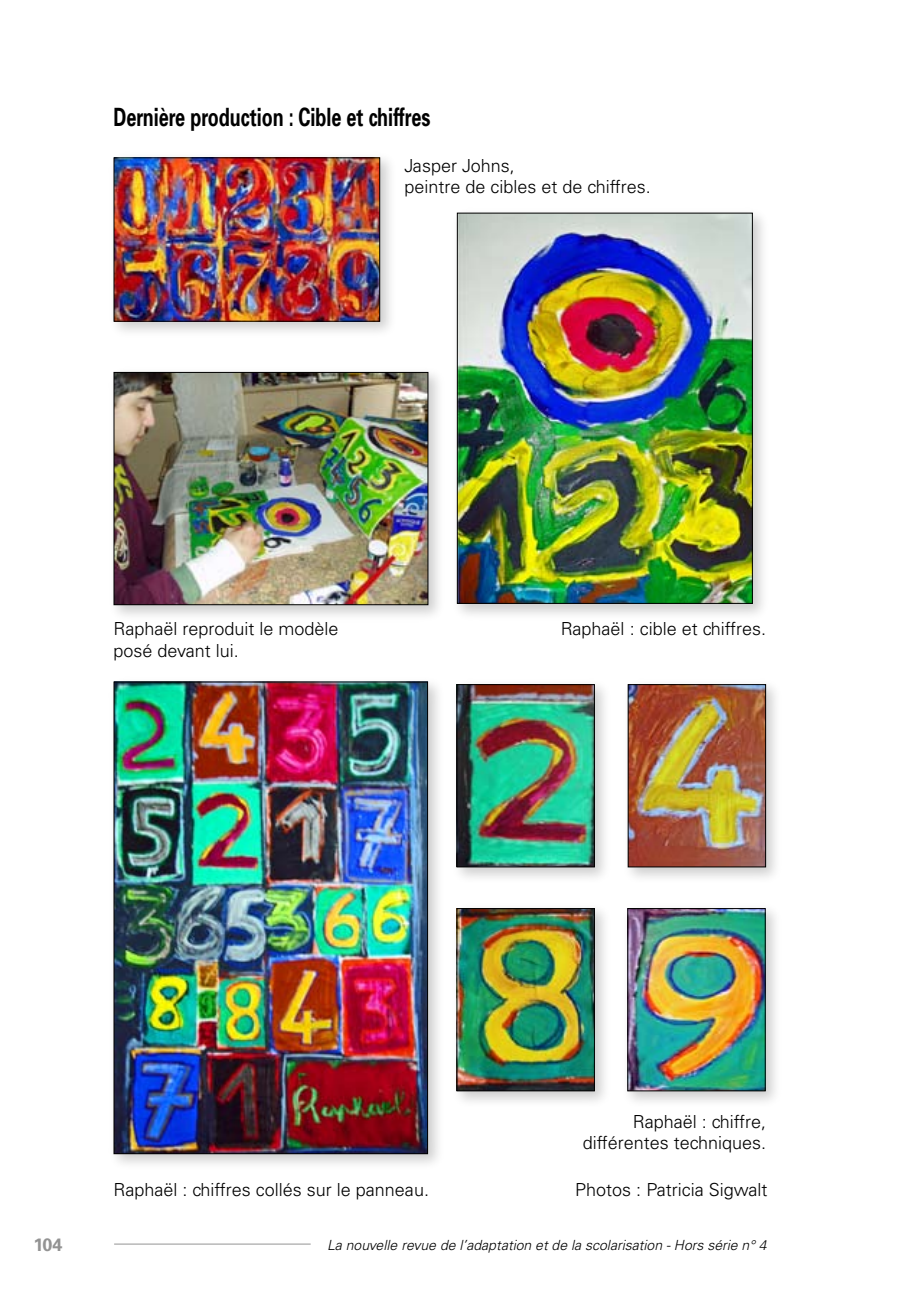
<style>
.page{position:relative;width:908px;height:1304px;background:#fff}
.page>*{position:absolute;margin:0;border:0;box-sizing:border-box;transform-origin:0 0}
.t1{font:700 25.2px "Univers";color:#000;scale:.71 1}
.t2{font:300 18px/21.6px "Univers";color:#000}
.t3{font:700 18px "Univers";color:#939393}
.t4{font:italic 300 14px "Univers";color:#000}
</style>
<div class="page">
<hr style="left:114px;top:1244px;width:196px;height:1px;background:#939393">
<div style="left:107px;top:151px;width:291px;height:189px;background:#000;opacity:.2"></div>
<img style="left:115px;top:159px;width:263px;height:161px">
<div style="left:113px;top:157px;width:267px;height:165px;border:1px solid #000"></div>
<div style="left:107px;top:366px;width:340px;height:258px;background:#000;opacity:.2"></div>
<img style="left:115px;top:374px;width:311px;height:229px">
<div style="left:113px;top:372px;width:315px;height:233px;border:1px solid #000"></div>
<div style="left:450px;top:206px;width:320px;height:415px;background:#000;opacity:.2"></div>
<img style="left:458px;top:215px;width:292px;height:387px">
<div style="left:456px;top:213px;width:296px;height:391px;border:1px solid #000"></div>
<div style="left:450px;top:678px;width:163px;height:207px;background:#000;opacity:.2"></div>
<img style="left:458px;top:686px;width:134px;height:179px">
<div style="left:456px;top:684px;width:138px;height:183px;border:1px solid #000"></div>
<div style="left:621px;top:678px;width:163px;height:207px;background:#000;opacity:.2"></div>
<img style="left:629px;top:686px;width:134px;height:179px">
<div style="left:627px;top:684px;width:138px;height:183px;border:1px solid #000"></div>
<div style="left:450px;top:902px;width:163px;height:207px;background:#000;opacity:.2"></div>
<img style="left:458px;top:910px;width:134px;height:179px">
<div style="left:456px;top:908px;width:138px;height:183px;border:1px solid #000"></div>
<div style="left:620px;top:902px;width:164px;height:207px;background:#000;opacity:.2"></div>
<img style="left:629px;top:910px;width:134px;height:179px">
<div style="left:627px;top:908px;width:138px;height:183px;border:1px solid #000"></div>
<div style="left:107px;top:675px;width:340px;height:498px;background:#000;opacity:.2"></div>
<img style="left:115px;top:683px;width:311px;height:469px">
<div style="left:113px;top:681px;width:315px;height:473px;border:1px solid #000"></div>
<h1 class="t1" style="left:113px;top:102px;width:447px">Dernière production : Cible et chiffres</h1>
<p class="t2" style="left:404px;top:154px;width:248px">Jasper Johns,<br>peintre de cibles et de chiffres.</p>
<p class="t2" style="left:113px;top:618px;width:226px">Raphaël reproduit le modèle posé devant lui.</p>
<p class="t2" style="left:560px;top:618px;width:207px">Raphaël : cible et chiffres.</p>
<p class="t2" style="left:582px;top:1111px;width:185px;text-align:right">Raphaël : chiffre, différentes techniques.</p>
<p class="t2" style="left:113px;top:1179px;width:317px">Raphaël : chiffres collés sur le panneau.</p>
<p class="t2" style="left:575px;top:1179px;width:194px">Photos : Patricia Sigwalt</p>
<p class="t3" style="left:33px;top:1234px;width:30px">104</p>
<p class="t4" style="left:327px;top:1236px;width:441px">La nouvelle revue de l’adaptation et de la scolarisation - Hors série n° 4</p>
</div>
